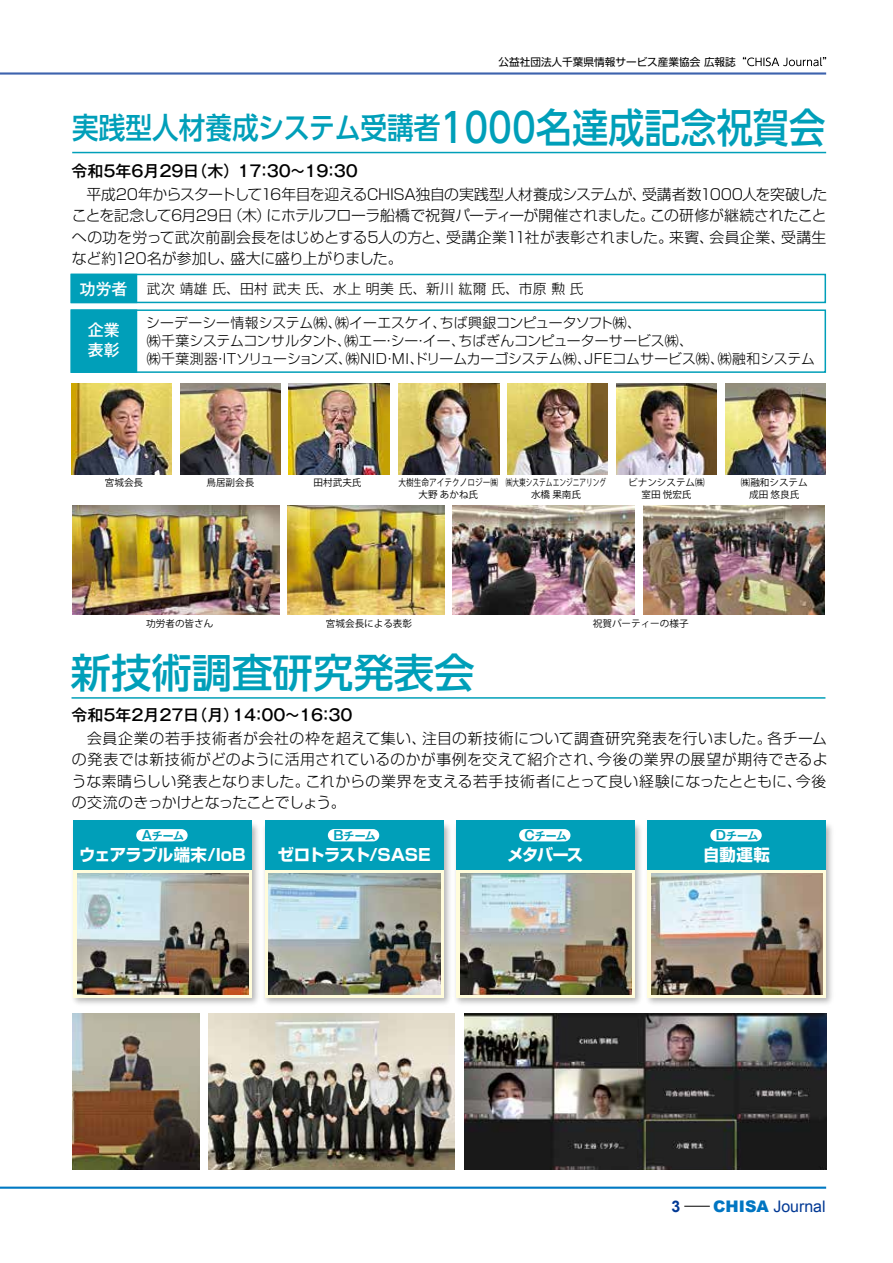
<style>
.page{position:relative;width:893px;height:1263px;background:#fff}
.page>*{position:absolute;margin:0;border:0;box-sizing:border-box;transform-origin:0 0}
.t1{font:500 40.35px "UD Shin Go Pro";color:#009fb9}
.t2{font:500 29.7px "UD Shin Go Pro";color:#009fb9;scale:.9 1}
.t3{font:700 16.5px "Shin Go Pro";letter-spacing:-.03em;color:#fff}
.t4{font:500 15.9px "Gothic MB101 Pro";color:#000}
.t5{font:15.9px "Arial";color:#003894}
.t6{font:500 15.9px/19.4px "Gothic MB101 Pro";color:#fff}
.t7{font:700 15.9px "Arial";color:#003894}
.t8{font:300 14.85px/21.3px "Shin Go Pro";letter-spacing:-.005em;color:#000;text-align:justify}
.t9{font:300 13.8px/18.1px "Shin Go Pro";letter-spacing:.005em;color:#000}
.t10{font:300 13.8px "Shin Go Pro";letter-spacing:.035em;color:#000}
.t11{font:700 10.95px "Gothic MB101 Pro De";letter-spacing:-.025em;color:#009fb9}
.t12{font:10.65px "Shin Go Pro";color:#000}
.t13{font:9.6px/12.3px "Koz Go Pro";color:#000;text-align:center}
.t14{font:9.6px/12.3px "Koz Go Pro";color:#000;text-align:center;scale:.7 1}
.t15{font:9.6px/12.3px "Koz Go Pro";color:#000;text-align:center;scale:.8 1}
.s1{font-size:40.35px}
.s2{font-family:"Gothic MB101 Pro";font-weight:500;font-size:15.9px;color:#fff}
.s3{font-size:12.6px}
.s4{font-weight:900;color:#0075c2}
</style>
<div class="page">
<hr style="left:0;top:72px;width:826px;height:3px;background:#3d62ad">
<hr style="left:0;top:1186px;width:826px;height:3px;background:#0079c3">
<svg style="left:743px;top:57px;width:83px;height:9px"></svg>
<svg style="left:684px;top:1206px;width:26px;height:1px"></svg>
<img style="left:399px;top:383px;width:100px;height:91px">
<hr style="left:72px;top:697px;width:753px;height:2px;background:#009fb9">
<img style="left:264px;top:820px;width:186px;height:184px">
<svg style="left:265px;top:869px;width:178px;height:129px;background:#d6e0c9"></svg>
<div style="left:265px;top:820px;width:178px;height:49px;background:#009fb9"></div>
<div style="left:328px;top:829px;width:51px;height:12px;background:#fff;border-radius:6px"></div>
<img style="left:269px;top:873px;width:171px;height:121px">
<img style="left:73px;top:824px;width:185px;height:180px">
<svg style="left:73px;top:869px;width:179px;height:129px;background:#dbe2c7"></svg>
<div style="left:73px;top:820px;width:179px;height:49px;background:#009fb9"></div>
<div style="left:136px;top:829px;width:52px;height:12px;background:#fff;border-radius:6px"></div>
<img style="left:77px;top:873px;width:171px;height:121px">
<img style="left:455px;top:824px;width:186px;height:180px">
<svg style="left:456px;top:869px;width:179px;height:129px;background:#dae2c8"></svg>
<div style="left:456px;top:820px;width:179px;height:49px;background:#009fb9"></div>
<div style="left:519px;top:829px;width:51px;height:12px;background:#fff;border-radius:6px"></div>
<img style="left:460px;top:873px;width:171px;height:121px">
<img style="left:648px;top:824px;width:184px;height:180px">
<svg style="left:647px;top:869px;width:179px;height:129px;background:#dae1c6"></svg>
<div style="left:647px;top:820px;width:179px;height:49px;background:#009fb9"></div>
<div style="left:710px;top:829px;width:52px;height:12px;background:#fff;border-radius:6px"></div>
<img style="left:651px;top:873px;width:171px;height:121px">
<img style="left:72px;top:1013px;width:127px;height:156px">
<img style="left:209px;top:1013px;width:246px;height:156px">
<img style="left:464px;top:1013px;width:363px;height:156px">
<hr style="left:72px;top:152px;width:754px;height:1px;background:#009fb9">
<img style="left:71px;top:383px;width:100px;height:91px">
<img style="left:72px;top:505px;width:207px;height:110px">
<img style="left:288px;top:505px;width:156px;height:110px">
<img style="left:453px;top:505px;width:182px;height:110px">
<img style="left:643px;top:505px;width:182px;height:110px">
<img style="left:180px;top:383px;width:100px;height:91px">
<img style="left:289px;top:383px;width:100px;height:91px">
<img style="left:725px;top:383px;width:100px;height:91px">
<img style="left:616px;top:383px;width:100px;height:91px">
<img style="left:507px;top:383px;width:101px;height:91px">
<div style="left:71px;top:274px;width:755px;height:29px;border:2px solid #009fb9"></div>
<div style="left:71px;top:274px;width:65px;height:28px;background:#009fb9"></div>
<div style="left:71px;top:274px;width:66px;height:29px;border:2px solid #009fb9"></div>
<div style="left:71px;top:309px;width:755px;height:64px;border:2px solid #009fb9"></div>
<div style="left:71px;top:310px;width:65px;height:62px;background:#009fb9"></div>
<div style="left:71px;top:309px;width:66px;height:64px;border:2px solid #009fb9"></div>
<p class="t12" style="left:498px;top:53px;width:239px">公益社団法人千葉県情報サービス産業協会 広報誌</p>
<h2 class="t2" style="left:72px;top:104px;width:838px">実践型人材養成システム受講者<span class="s1">1000名達成記念祝賀会</span></h2>
<p class="t4" style="left:72px;top:157px;width:288px">令和5年6月29日（木）17：30～19：30</p>
<p class="t8" style="left:72px;top:182px;width:757px;text-indent:15px">平成20年からスタートして16年目を迎えるCHISA独自の実践型人材養成システムが、受講者数1000人を突破したことを記念して6月29日（木）にホテルフローラ船橋で祝賀パーティーが開催されました。この研修が継続されたことへの功を労って武次前副会長をはじめとする5人の方と、受講企業11社が表彰されました。来賓、会員企業、受講生など約120名が参加し、盛大に盛り上がりました。</p>
<p class="t10" style="left:80px;top:278px;width:505px"><span class="s2">功労者</span> 武次 靖雄 氏、田村 武夫 氏、水上 明美 氏、新川 紘爾 氏、市原 勲 氏</p>
<p class="t9" style="left:146px;top:312px;width:670px">シーデーシー情報システム㈱、㈱イーエスケイ、ちば興銀コンピュータソフト㈱、<br>㈱千葉システムコンサルタント、㈱エー・シー・イー、ちばぎんコンピューターサービス㈱、<br>㈱千葉測器・ITソリューションズ、㈱NID・MI、ドリームカーゴシステム㈱、JFEコムサービス㈱、㈱融和システム</p>
<p class="t6" style="left:88px;top:319px;width:33px">企業表彰</p>
<p class="t13" style="left:105px;top:477px;width:40px">宮城会長</p>
<p class="t13" style="left:206px;top:477px;width:49px">鳥居副会長</p>
<p class="t14" style="left:506px;top:477px;width:145px">㈱大東システムエンジニアリング水橋果南氏</p>
<p class="t15" style="left:399px;top:477px;width:126px">大樹生命アイテクノロジー㈱大野あかね氏</p>
<p class="t13" style="left:628px;top:477px;width:78px">ビナンシステム㈱室田悦宏氏</p>
<p class="t13" style="left:314px;top:477px;width:49px">田村武夫氏</p>
<p class="t13" style="left:741px;top:477px;width:68px">㈱融和システム成田悠良氏</p>
<p class="t13" style="left:146px;top:617px;width:68px">功労者の皆さん</p>
<p class="t13" style="left:326px;top:617px;width:88px">宮城会長による表彰</p>
<p class="t13" style="left:593px;top:617px;width:97px">祝賀パーティーの様子</p>
<h1 class="t1" style="left:71px;top:640px;width:405px">新技術調査研究発表会</h1>
<p class="t4" style="left:72px;top:701px;width:283px">令和5年２月27日（月）14：00～16：30</p>
<p class="t8" style="left:72px;top:726px;width:757px">　会員企業の若手技術者が会社の枠を超えて集い、注目の新技術について調査研究発表を行いました。各チームの発表では新技術がどのように活用されているのかが事例を交えて紹介され、今後の業界の展望が期待できるような素晴らしい発表となりました。これからの業界を支える若手技術者にとって良い経験になったとともに、今後の交流のきっかけとなったことでしょう。</p>
<p class="t11" style="left:142px;top:826px;width:44px"><span class="s3">A</span>チーム</p>
<p class="t3" style="left:79px;top:842px;width:168px">ウェアラブル端末/IoB</p>
<p class="t11" style="left:333px;top:826px;width:44px"><span class="s3">B</span>チーム</p>
<p class="t3" style="left:277px;top:842px;width:155px">ゼロトラスト/SASE</p>
<p class="t11" style="left:525px;top:826px;width:44px"><span class="s3">C</span>チーム</p>
<p class="t3" style="left:507px;top:842px;width:78px">メタバース</p>
<p class="t11" style="left:716px;top:826px;width:44px"><span class="s3">D</span>チーム</p>
<p class="t3" style="left:703px;top:842px;width:68px">自動運転</p>
<p class="t7" style="left:671px;top:1196px;width:10px">3</p>
<p class="t5" style="left:713px;top:1196px;width:114px"><span class="s4">CHISA</span> Journal</p>
</div>
